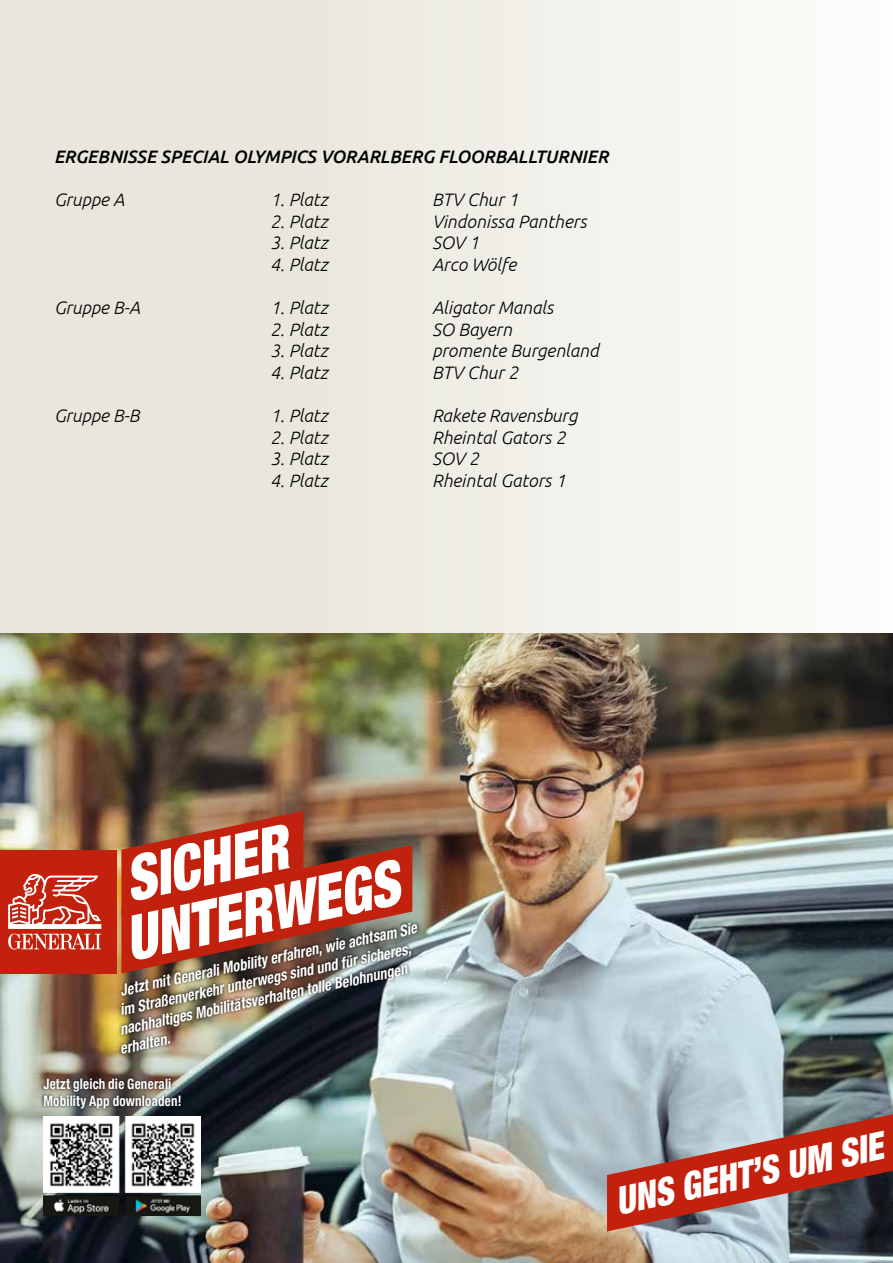
<style>
.page{position:relative;width:893px;height:1263px;background:#fff}
.page>*{position:absolute;margin:0;border:0;box-sizing:border-box;transform-origin:0 0}
.t1{font:italic 900 condensed 61.95px/58.2px "Helvetica Neue LT Std";color:#fff;scale:.9 1}
.t2{font:italic 900 condensed 38.4px "Helvetica Neue LT Std";color:#fff;scale:.9 1}
.t3{font:italic 300 18px "Ubuntu";color:#000}
.t4{font:italic 500 18px "Ubuntu";color:#000}
.t5{font:italic 700 condensed 15.9px "Helvetica Neue LT Std";color:#fff;scale:.9 1}
.t6{font:700 condensed 14.55px/17.4px "Helvetica Neue LT Std";letter-spacing:.015em;color:#fff;scale:.9 1}
</style>
<div class="page">
<div style="left:0;top:0;width:893px;height:1263px;background:linear-gradient(to right,#e5e2d6,#fbfbf9)"></div>
<img style="left:0;top:634px;width:893px;height:629px">
<svg style="left:607px;top:1114px;width:286px;height:117px;background:#9f5954"></svg>
<img style="left:43px;top:1116px;width:158px;height:100px">
<div style="left:118px;top:919px;width:303px;height:138px;background:#000;opacity:.9"></div>
<svg style="left:121px;top:811px;width:291px;height:162px;background:#a13623"></svg>
<div style="left:0;top:850px;width:117px;height:123px;background:#c1210d"></div>
<svg style="left:8px;top:874px;width:93px;height:75px"></svg>
<div style="left:41px;top:1075px;width:142px;height:36px;background:#000;opacity:.9"></div>
<p class="t4" style="left:54px;top:145px;width:556px">ERGEBNISSE SPECIAL OLYMPICS VORARLBERG FLOORBALLTURNIER</p>
<p class="t3" style="left:54px;top:189px;width:72px">Gruppe A</p>
<p class="t3" style="left:270px;top:189px;width:59px">1. Platz</p>
<p class="t3" style="left:432px;top:189px;width:88px">BTV Chur 1</p>
<p class="t3" style="left:270px;top:210px;width:59px">2. Platz</p>
<p class="t3" style="left:432px;top:210px;width:156px">Vindonissa Panthers</p>
<p class="t3" style="left:270px;top:232px;width:59px">3. Platz</p>
<p class="t3" style="left:432px;top:232px;width:48px">SOV 1</p>
<p class="t3" style="left:270px;top:254px;width:59px">4. Platz</p>
<p class="t3" style="left:432px;top:254px;width:86px">Arco Wölfe</p>
<p class="t3" style="left:54px;top:297px;width:87px">Gruppe B-A</p>
<p class="t3" style="left:270px;top:297px;width:59px">1. Platz</p>
<p class="t3" style="left:432px;top:297px;width:123px">Aligator Manals</p>
<p class="t3" style="left:270px;top:318px;width:59px">2. Platz</p>
<p class="t3" style="left:432px;top:318px;width:81px">SO Bayern</p>
<p class="t3" style="left:270px;top:340px;width:59px">3. Platz</p>
<p class="t3" style="left:432px;top:340px;width:168px">promente Burgenland</p>
<p class="t3" style="left:270px;top:362px;width:59px">4. Platz</p>
<p class="t3" style="left:432px;top:362px;width:88px">BTV Chur 2</p>
<p class="t3" style="left:54px;top:405px;width:87px">Gruppe B-B</p>
<p class="t3" style="left:270px;top:405px;width:59px">1. Platz</p>
<p class="t3" style="left:432px;top:405px;width:147px">Rakete Ravensburg</p>
<p class="t3" style="left:270px;top:426px;width:59px">2. Platz</p>
<p class="t3" style="left:432px;top:426px;width:135px">Rheintal Gators 2</p>
<p class="t3" style="left:270px;top:448px;width:59px">3. Platz</p>
<p class="t3" style="left:432px;top:448px;width:48px">SOV 2</p>
<p class="t3" style="left:270px;top:470px;width:59px">4. Platz</p>
<p class="t3" style="left:432px;top:470px;width:135px">Rheintal Gators 1</p>
<h1 class="t1" style="left:107px;top:853px;width:311px;rotate:-12deg">SICHER<br>UNTERWEGS</h1>
<p class="t5" style="left:118px;top:981px;width:338px;rotate:-12deg">Jetzt mit Generali Mobility erfahren, wie achtsam Sie</p>
<p class="t5" style="left:118px;top:1000px;width:332px;rotate:-12deg">im Straßenverkehr unterwegs sind und für sicheres,</p>
<p class="t5" style="left:118px;top:1020px;width:327px;rotate:-12deg">nachhaltiges Mobilitätsverhalten tolle Belohnungen</p>
<p class="t5" style="left:118px;top:1039px;width:58px;rotate:-12deg">erhalten.</p>
<p class="t6" style="left:43px;top:1074px;width:155px">Jetzt gleich die Generali<br>Mobility App downloaden!</p>
<h2 class="t2" style="left:611px;top:1178px;width:304px;rotate:-12deg">UNS GEHT’S UM SIE</h2>
</div>
